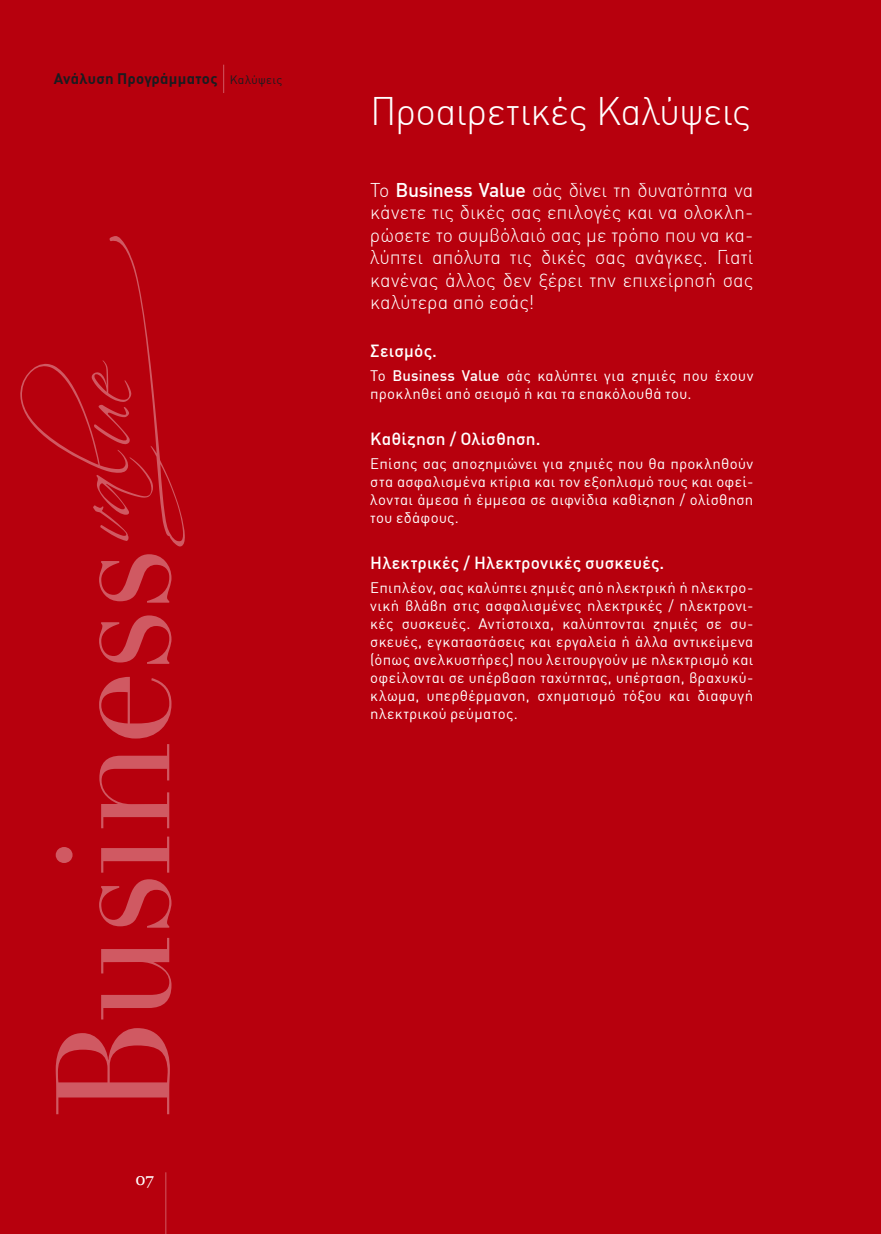
<style>
.page{position:relative;width:881px;height:1234px;background:#fff}
.page>*{position:absolute;margin:0;border:0;box-sizing:border-box;transform-origin:0 0}
.t1{font:300 39px "DIN Greek";letter-spacing:-.015em;color:#fff}
.t2{font:300 19.5px/22.5px "DIN Greek";color:#fff;text-align:justify}
.t3{font:500 17.25px "DIN Greek";letter-spacing:.01em;color:#fff}
.t4{font:16.5px "Georgia";color:#fff}
.t5{font:15px/18px "DIN Greek";letter-spacing:.02em;color:#fff;text-align:justify}
.t6{font:700 15px "DIN Greek";letter-spacing:.015em;color:#1b1c20}
.t7{font:12px "DIN Greek";letter-spacing:.035em;color:#1b1c20}
.s1{font-weight:500}
</style>
<div class="page">
<div style="left:0;top:0;width:880px;height:1233px;background:#b7000d"></div>
<svg style="left:223px;top:65px;width:1px;height:28px"></svg>
<hr style="left:165px;top:1171px;width:1px;height:62px;background:#d05962">
<svg style="left:56px;top:554px;width:115px;height:559px"></svg>
<svg style="left:20px;top:236px;width:165px;height:310px"></svg>
<p class="t6" style="left:54px;top:70px;width:165px">Ανάλυση Προγράμματος</p>
<p class="t7" style="left:230px;top:73px;width:54px">Καλύψεις</p>
<h1 class="t1" style="left:370px;top:89px;width:382px">Προαιρετικές Καλύψεις</h1>
<h2 class="t2" style="left:370px;top:178px;width:384px">Το <span class="s1">Business Value</span> σάς δίνει τη δυνατότητα να κάνετε τις δικές σας επιλογές και να ολοκλη&shy;ρώσετε το συμβόλαιό σας με τρόπο που να κα&shy;λύπτει απόλυτα τις δικές σας ανάγκες. Γιατί κανένας άλλος δεν ξέρει την επιχείρησή σας καλύτερα από εσάς!</h2>
<p class="t3" style="left:370px;top:340px;width:68px">Σεισμός.</p>
<p class="t5" style="left:370px;top:366px;width:384px">Το <span class="s1">Business Value</span> σάς καλύπτει για ζημιές που έχουν προκληθεί από σεισμό ή και τα επακόλουθά του.</p>
<p class="t3" style="left:370px;top:428px;width:172px">Καθίζηση / Ολίσθηση.</p>
<p class="t5" style="left:370px;top:454px;width:384px">Επίσης σας αποζημιώνει για ζημιές που θα προκληθούν στα ασφαλισμένα κτίρια και τον εξοπλισμό τους και οφεί&shy;λονται άμεσα ή έμμεσα σε αιφνίδια καθίζηση / ολίσθηση του εδάφους.</p>
<p class="t3" style="left:370px;top:552px;width:295px">Ηλεκτρικές / Ηλεκτρονικές συσκευές.</p>
<p class="t5" style="left:370px;top:578px;width:384px">Επιπλέον, σας καλύπτει ζημιές από ηλεκτρική ή ηλεκτρο&shy;νική βλάβη στις ασφαλισμένες ηλεκτρικές / ηλεκτρονι&shy;κές συσκευές. Αντίστοιχα, καλύπτονται ζημιές σε συ&shy;σκευές, εγκαταστάσεις και εργαλεία ή άλλα αντικείμενα (όπως ανελκυστήρες) που λειτουργούν με ηλεκτρισμό και οφείλονται σε υπέρβαση ταχύτητας, υπέρταση, βραχυκύ&shy;κλωμα, υπερθέρμανση, σχηματισμό τόξου και διαφυγή ηλεκτρικού ρεύματος.</p>
<p class="t4" style="left:135px;top:1169px;width:20px">07</p>
</div>
